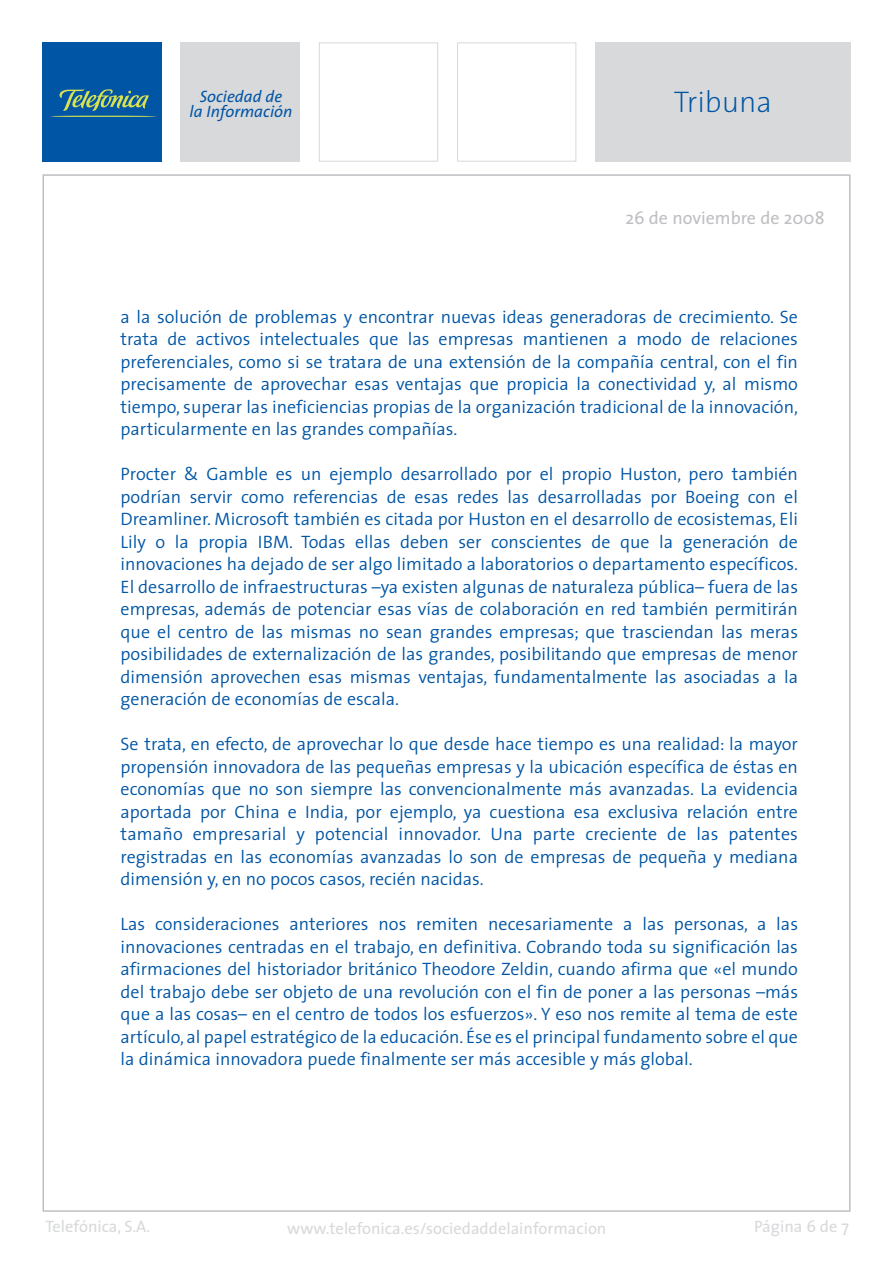
<style>
.page{position:relative;width:893px;height:1263px;background:#fff}
.page>*{position:absolute;margin:0;border:0;box-sizing:border-box;transform-origin:0 0}
.t1{font:200 30px "The Sans";color:#0155a5}
.t2{font:300 18px/22.5px "The Sans";color:#0155a5;text-align:justify}
.t3{font:18px "The Sans";color:#bebfc2}
.t4{font:16.5px "The Sans";color:#d8d9db}
.t5{font:italic 16.5px/15px "The Sans";color:#0155a5;text-align:center}
</style>
<div class="page">
<div style="left:43px;top:43px;width:119px;height:119px;background:#0155a5"></div>
<svg style="left:51px;top:89px;width:105px;height:28px"></svg>
<div style="left:181px;top:43px;width:119px;height:119px;background:#d8d9db"></div>
<div style="left:319px;top:43px;width:119px;height:119px;border:1px solid #d8d9db"></div>
<div style="left:457px;top:43px;width:119px;height:119px;border:1px solid #d8d9db"></div>
<div style="left:595px;top:43px;width:255px;height:119px;background:#d8d9db"></div>
<p class="t5" style="left:190px;top:90px;width:104px">Sociedad de<br>la Información</p>
<h1 class="t1" style="left:674px;top:90px;width:100px">Tribuna</h1>
<p class="t3" style="left:625px;top:211px;width:201px">26 de noviembre de 2008</p>
<p class="t2" style="left:121px;top:307px;width:679px">a la solución de problemas y encontrar nuevas ideas generadoras de crecimiento. Se trata de activos intelectuales que las empresas mantienen a modo de relaciones preferenciales, como si se tratara de una extensión de la compañía central, con el fin precisamente de aprovechar esas ventajas que propicia la conectividad y, al mismo tiempo, superar las ineficiencias propias de la organización tradicional de la innovación, particularmente en las grandes compañías.</p>
<p class="t2" style="left:121px;top:464px;width:679px">Procter &amp; Gamble es un ejemplo desarrollado por el propio Huston, pero también podrían servir como referencias de esas redes las desarrolladas por Boeing con el Dreamliner. Microsoft también es citada por Huston en el desarrollo de ecosistemas, Eli Lily o la propia IBM. Todas ellas deben ser conscientes de que la generación de innovaciones ha dejado de ser algo limitado a laboratorios o departamento específicos.<br>El desarrollo de infraestructuras –ya existen algunas de naturaleza pública– fuera de las empresas, además de potenciar esas vías de colaboración en red también permitirán que el centro de las mismas no sean grandes empresas; que trasciendan las meras posibilidades de externalización de las grandes, posibilitando que empresas de menor dimensión aprovechen esas mismas ventajas, fundamentalmente las asociadas a la generación de economías de escala.</p>
<p class="t2" style="left:121px;top:734px;width:679px">Se trata, en efecto, de aprovechar lo que desde hace tiempo es una realidad: la mayor propensión innovadora de las pequeñas empresas y la ubicación específica de éstas en economías que no son siempre las convencionalmente más avanzadas. La evidencia aportada por China e India, por ejemplo, ya cuestiona esa exclusiva relación entre tamaño empresarial y potencial innovador. Una parte creciente de las patentes registradas en las economías avanzadas lo son de empresas de pequeña y mediana dimensión y, en no pocos casos, recién nacidas.</p>
<p class="t2" style="left:121px;top:914px;width:679px">Las consideraciones anteriores nos remiten necesariamente a las personas, a las innovaciones centradas en el trabajo, en definitiva. Cobrando toda su significación las afirmaciones del historiador británico Theodore Zeldin, cuando afirma que «el mundo del trabajo debe ser objeto de una revolución con el fin de poner a las personas –más que a las cosas– en el centro de todos los esfuerzos». Y eso nos remite al tema de este artículo, al papel estratégico de la educación. Ése es el principal fundamento sobre el que la dinámica innovadora puede finalmente ser más accesible y más global.</p>
<p class="t4" style="left:46px;top:1220px;width:106px">Telefónica, S.A.</p>
<p class="t4" style="left:287px;top:1222px;width:321px">www.telefonica.es/sociedaddelainformacion</p>
<p class="t4" style="left:754px;top:1220px;width:96px">Página 6 de 7</p>
</div>
